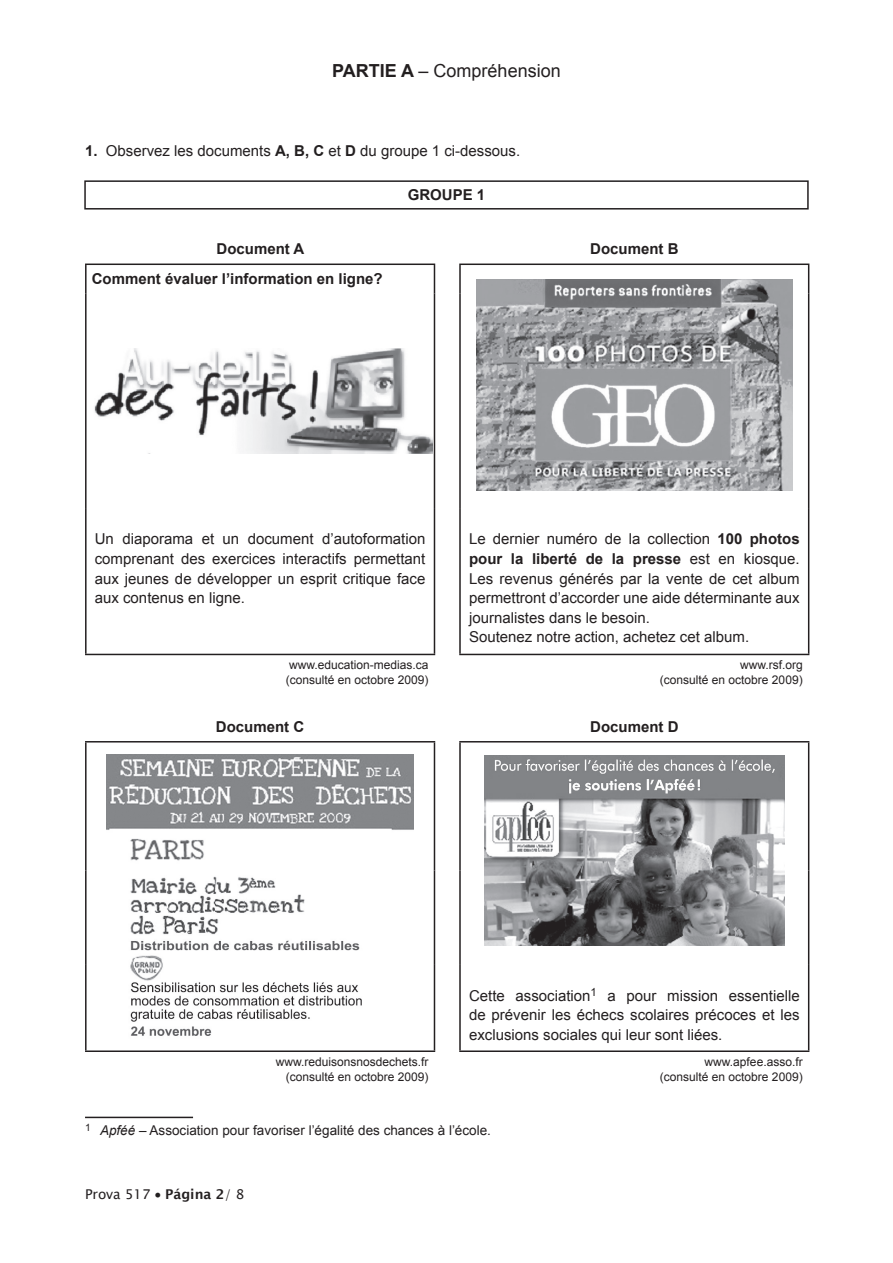
<style>
.page{position:relative;width:893px;height:1263px;background:#fff}
.page>*{position:absolute;margin:0;border:0;box-sizing:border-box;transform-origin:0 0}
.t1{font:18px "Arial";color:#231f20}
.t2{font:15px/19.5px "Arial";color:#231f20;text-align:justify}
.t3{font:700 15px "Arial";color:#231f20}
.t4{font:13.5px "Arial";color:#231f20}
.t5{font:13.5px "Lucida Sans Unicode";color:#231f20}
.t6{font:12px/15px "Arial";color:#231f20;text-align:right}
.s1{font-weight:700}
.s2{font-style:italic}
.s3{font-family:"Lucida Sans";font-weight:600}
</style>
<div class="page">
<div style="left:84px;top:180px;width:725px;height:30px;border:2px solid #231f20"></div>
<hr style="left:85px;top:265px;width:2px;height:29px;background:#231f20">
<svg style="left:434px;top:265px;width:1px;height:29px"></svg>
<hr style="left:85px;top:294px;width:2px;height:214px;background:#231f20">
<hr style="left:434px;top:294px;width:1px;height:214px;background:#231f20">
<hr style="left:85px;top:508px;width:2px;height:146px;background:#231f20">
<hr style="left:434px;top:508px;width:1px;height:146px;background:#231f20">
<hr style="left:459px;top:265px;width:2px;height:29px;background:#231f20">
<svg style="left:808px;top:265px;width:1px;height:29px"></svg>
<hr style="left:459px;top:294px;width:2px;height:214px;background:#231f20">
<hr style="left:808px;top:294px;width:1px;height:214px;background:#231f20">
<hr style="left:459px;top:508px;width:2px;height:146px;background:#231f20">
<hr style="left:808px;top:508px;width:1px;height:146px;background:#231f20">
<hr style="left:85px;top:264px;width:350px;height:1px;background:#231f20">
<hr style="left:459px;top:264px;width:350px;height:1px;background:#231f20">
<hr style="left:85px;top:654px;width:350px;height:1px;background:#231f20">
<hr style="left:459px;top:654px;width:350px;height:1px;background:#231f20">
<img style="left:476px;top:279px;width:316px;height:211px">
<img style="left:94px;top:348px;width:338px;height:105px">
<hr style="left:85px;top:742px;width:2px;height:129px;background:#231f20">
<hr style="left:434px;top:742px;width:1px;height:129px;background:#231f20">
<hr style="left:85px;top:871px;width:2px;height:93px;background:#231f20">
<hr style="left:434px;top:871px;width:1px;height:93px;background:#231f20">
<hr style="left:85px;top:964px;width:2px;height:86px;background:#231f20">
<hr style="left:434px;top:964px;width:1px;height:86px;background:#231f20">
<hr style="left:459px;top:742px;width:2px;height:129px;background:#231f20">
<hr style="left:808px;top:742px;width:1px;height:129px;background:#231f20">
<hr style="left:459px;top:871px;width:2px;height:93px;background:#231f20">
<hr style="left:808px;top:871px;width:1px;height:93px;background:#231f20">
<hr style="left:459px;top:964px;width:2px;height:86px;background:#231f20">
<hr style="left:808px;top:964px;width:1px;height:86px;background:#231f20">
<hr style="left:85px;top:741px;width:350px;height:1px;background:#231f20">
<hr style="left:459px;top:741px;width:350px;height:1px;background:#231f20">
<hr style="left:85px;top:1050px;width:350px;height:2px;background:#231f20">
<hr style="left:459px;top:1050px;width:350px;height:2px;background:#231f20">
<img style="left:106px;top:754px;width:308px;height:282px">
<img style="left:485px;top:755px;width:299px;height:191px">
<hr style="left:85px;top:1117px;width:108px;height:1px;background:#231f20">
<p class="t1" style="left:332px;top:59px;width:230px"><span class="s1">Partie A</span> – Compréhension</p>
<p class="t2" style="left:85px;top:142px;width:437px"><span class="s1">1.</span> Observez les documents <span class="s1">A, B, C</span> et <span class="s1">D</span> du groupe 1 ci-dessous.</p>
<p class="t3" style="left:408px;top:185px;width:79px">GROUPE 1</p>
<p class="t3" style="left:217px;top:239px;width:89px">Document A</p>
<p class="t3" style="left:590px;top:239px;width:90px">Document B</p>
<p class="t3" style="left:92px;top:269px;width:292px">Comment évaluer l’information en ligne?</p>
<p class="t2" style="left:95px;top:530px;width:332px">Un diaporama et un document d’autoformation comprenant des exercices interactifs permettant aux jeunes de développer un esprit critique face aux contenus en ligne.</p>
<p class="t2" style="left:469px;top:530px;width:332px;text-align:left">Le dernier numéro de la collection <span class="s1">100 photos pour la liberté de la presse</span> est en kiosque.<br>Les revenus générés par la vente de cet album permettront d’accorder une aide déterminante aux journalistes dans le besoin.<br>Soutenez notre action, achetez cet album.</p>
<p class="t6" style="left:286px;top:658px;width:144px;text-align:left">www.education-medias.ca (consulté en octobre 2009)</p>
<p class="t6" style="left:660px;top:658px;width:144px">www.rsf.org<br>(consulté en octobre 2009)</p>
<p class="t3" style="left:216px;top:717px;width:90px">Document C</p>
<p class="t3" style="left:590px;top:717px;width:90px">Document D</p>
<p class="t2" style="left:469px;top:986px;width:332px">Cette association<sup>1</sup> a pour mission essentielle de prévenir les échecs scolaires précoces et les exclusions sociales qui leur sont liées.</p>
<p class="t6" style="left:276px;top:1054px;width:154px">www.reduisonsnosdechets.fr (consulté en octobre 2009)</p>
<p class="t6" style="left:660px;top:1054px;width:144px">www.apfee.asso.fr (consulté en octobre 2009)</p>
<p class="t4" style="left:85px;top:1122px;width:407px"><sup>1</sup> <span class="s2">Apféé</span> – Association pour favoriser l’égalité des chances à l’école.</p>
<p class="t5" style="left:85px;top:1184px;width:161px">Prova 517 • <span class="s3">Página 2</span>/ 8</p>
</div>
